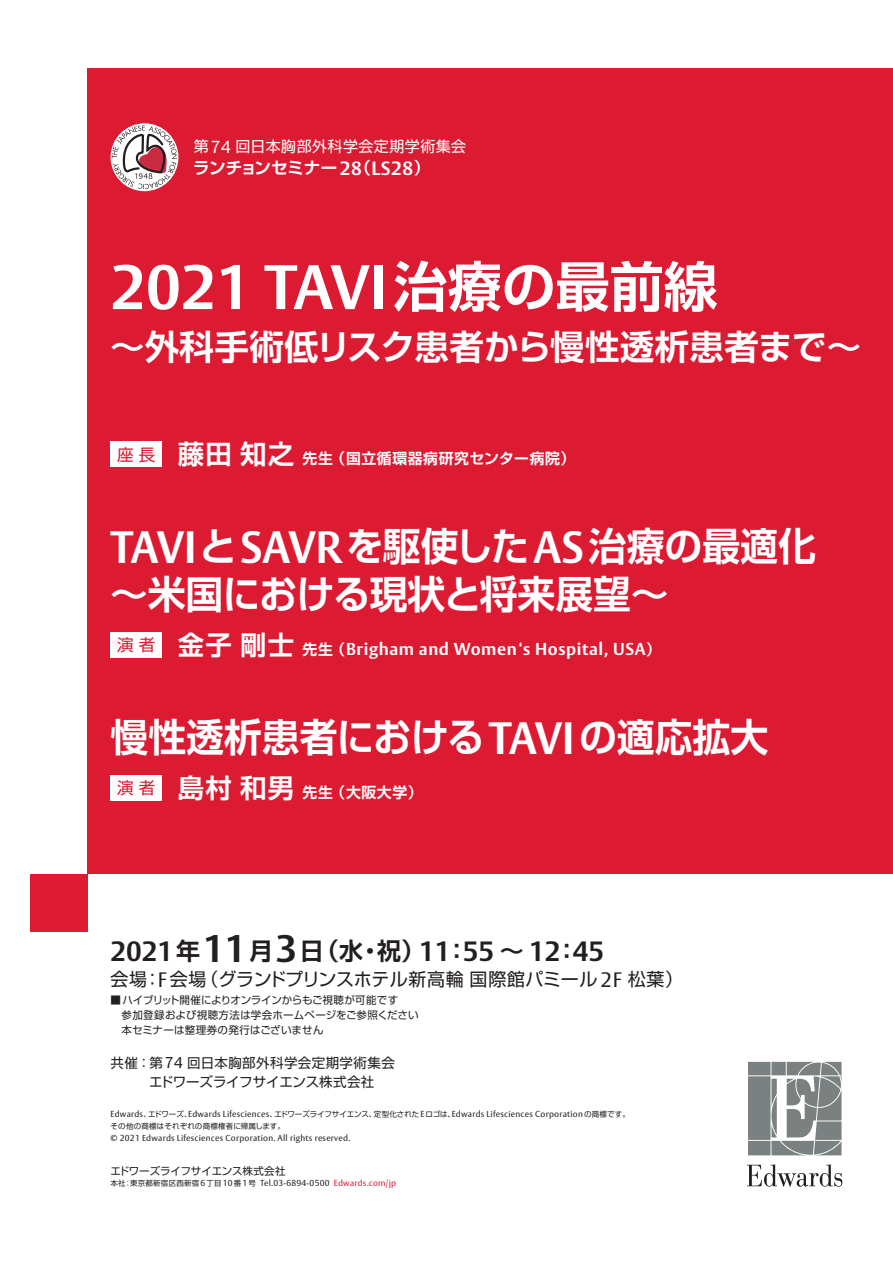
<style>
.page{position:relative;width:893px;height:1263px;background:#fff}
.page>*{position:absolute;margin:0;border:0;box-sizing:border-box;transform-origin:0 0}
.t1{font:700 62.1px "Vesta Std";color:#fff}
.t2{font:700 39px "Shin Go Pro De";color:#fff}
.t3{font:700 34.5px "Shin Go Pro De";letter-spacing:.01em;color:#fff}
.t4{font:700 27.6px "Vesta Std";color:#231f20}
.t5{font:18px "Shin Go Pro";letter-spacing:.01em;color:#231f20}
.t6{font:700 17.1px "Vesta Std";letter-spacing:.035em;color:#fff}
.t7{font:700 16.5px "Shin Go Pro De";letter-spacing:-.01em;color:#fff}
.t8{font:16.5px "Shin Go Pro";color:#dc1a32}
.t9{font:15px "Shin Go Pro";letter-spacing:.03em;color:#fff}
.t10{font:700 14.85px "Shin Go Pro De";letter-spacing:.04em;color:#fff}
.t11{font:13.5px "Shin Go Pro";letter-spacing:.03em;color:#231f20}
.t12{font:13.5px "Shin Go Pro";letter-spacing:-.005em;color:#231f20}
.t13{font:10.5px "Shin Go Pro";letter-spacing:.005em;color:#231f20}
.t14{font:10.5px "Shin Go Pro";letter-spacing:-.02em;color:#231f20}
.t15{font:10.5px "Shin Go Pro";letter-spacing:.025em;color:#231f20}
.t16{font:8.7px "Vesta Std";letter-spacing:.025em;color:#231f20}
.t17{font:7.5px "Shin Go Pro";letter-spacing:.03em;color:#231f20}
.s1{font-family:"Vesta Std";font-size:17.25px}
.s2{font-family:"Vesta Std";font-size:18.9px}
.s3{font-family:"Shin Go Pro De";font-size:54px}
.s4{font-size:26.4px}
.s5{font-family:"Vesta Std";font-size:44.85px}
.s6{font-family:"Shin Go Pro De";font-size:26.4px}
.s7{font-family:"Shin Go Pro De";font-size:14.85px}
.s8{font-family:"Shin Go Pro De";font-size:24px}
.s9{font-size:37.95px}
.s10{font-family:"Vesta Std";font-size:20.7px}
.s11{font-family:"Vesta Std";font-size:15.45px}
.s12{font-family:"Shin Go Pro";font-size:7.5px}
.s13{color:#dc1a32}
</style>
<div class="page">
<div style="left:30px;top:874px;width:57px;height:57px;background:#dc1a32"></div>
<div style="left:87px;top:68px;width:806px;height:806px;background:#dc1a32"></div>
<svg style="left:748px;top:1062px;width:93px;height:93px;background:#959999"></svg>
<svg style="left:747px;top:1164px;width:95px;height:23px"></svg>
<svg style="left:112px;top:123px;width:65px;height:68px"></svg>
<div style="left:111px;top:441px;width:51px;height:26px;background:#fff"></div>
<div style="left:111px;top:632px;width:51px;height:26px;background:#fff"></div>
<div style="left:111px;top:775px;width:51px;height:26px;background:#fff"></div>
<p class="t9" style="left:194px;top:134px;width:274px">第<span class="s1">74</span> 回日本胸部外科学会定期学術集会</p>
<p class="t7" style="left:193px;top:155px;width:238px">ランチョンセミナー<span class="s2">28</span>（<span class="s2">LS28</span>）</p>
<p class="t1" style="left:111px;top:251px;width:609px">2021 TAVI<span class="s3">治療の最前線</span></p>
<p class="t3" style="left:110px;top:319px;width:752px">～外科手術低リスク患者から慢性透析患者まで～</p>
<p class="t8" style="left:117px;top:441px;width:40px">座長</p>
<p class="t10" style="left:178px;top:446px;width:399px"><span class="s4">藤田知之</span>先生（国立循環器病研究センター病院）</p>
<p class="t2" style="left:111px;top:515px;width:707px"><span class="s5">TAVI</span>と<span class="s5">SAVR</span>を駆使した<span class="s5">AS</span>治療の最適化</p>
<p class="t2" style="left:110px;top:563px;width:560px">～米国における現状と将来展望～</p>
<p class="t8" style="left:117px;top:632px;width:40px">演者</p>
<p class="t6" style="left:178px;top:639px;width:485px"><span class="s6">金子剛士</span><span class="s7">先生（</span>Brigham and Women<span class="s7">‘</span>s Hospital, USA<span class="s7">）</span></p>
<p class="t2" style="left:111px;top:705px;width:659px">慢性透析患者における<span class="s5">TAVI</span>の適応拡大</p>
<p class="t8" style="left:117px;top:774px;width:40px">演者</p>
<p class="t10" style="left:178px;top:780px;width:246px"><span class="s4">島村和男</span>先生（大阪大学）</p>
<p class="t4" style="left:111px;top:935px;width:495px">2021<span class="s8">年</span><span class="s9">11</span><span class="s8">月</span><span class="s9">3</span><span class="s8">日（水・祝）</span>11<span class="s8">：</span>55 <span class="s8">～</span> 12<span class="s8">：</span>45</p>
<p class="t5" style="left:111px;top:964px;width:574px">会場：<span class="s10">F</span>会場（グランドプリンスホテル新高輪国際館パミール<span class="s10">2F</span> 松葉）</p>
<p class="t14" style="left:111px;top:991px;width:289px">■ハイブリット開催によりオンラインからもご視聴が可能です</p>
<p class="t13" style="left:111px;top:1006px;width:310px">　参加登録および視聴方法は学会ホームページをご参照ください</p>
<p class="t15" style="left:111px;top:1021px;width:215px">　本セミナーは整理券の発行はございません</p>
<p class="t11" style="left:111px;top:1052px;width:286px">共催：第<span class="s11">74</span> 回日本胸部外科学会定期学術集会</p>
<p class="t12" style="left:111px;top:1071px;width:265px">　　 エドワーズライフサイエンス株式会社</p>
<p class="t16" style="left:111px;top:1109px;width:521px">Edwards<span class="s12">、エドワーズ、</span>Edwards Lifesciences<span class="s12">、エドワーズライフサイエンス、定型化された</span>E<span class="s12">ロゴは、</span>Edwards Lifesciences Corporation<span class="s12">の商標です。</span></p>
<p class="t17" style="left:111px;top:1120px;width:176px">その他の商標はそれぞれの商標権者に帰属します。</p>
<p class="t16" style="left:111px;top:1133px;width:241px">© 2021 Edwards Lifesciences Corporation. All rights reserved.</p>
<p class="t13" style="left:110px;top:1162px;width:177px">エドワーズライフサイエンス株式会社</p>
<p class="t16" style="left:111px;top:1178px;width:287px"><span class="s12">本社：東京都新宿区西新宿</span>6<span class="s12">丁目</span>10<span class="s12">番</span>1<span class="s12">号</span> Tel.03-6894-0500 <span class="s13">Edwards.com/jp</span></p>
</div>
